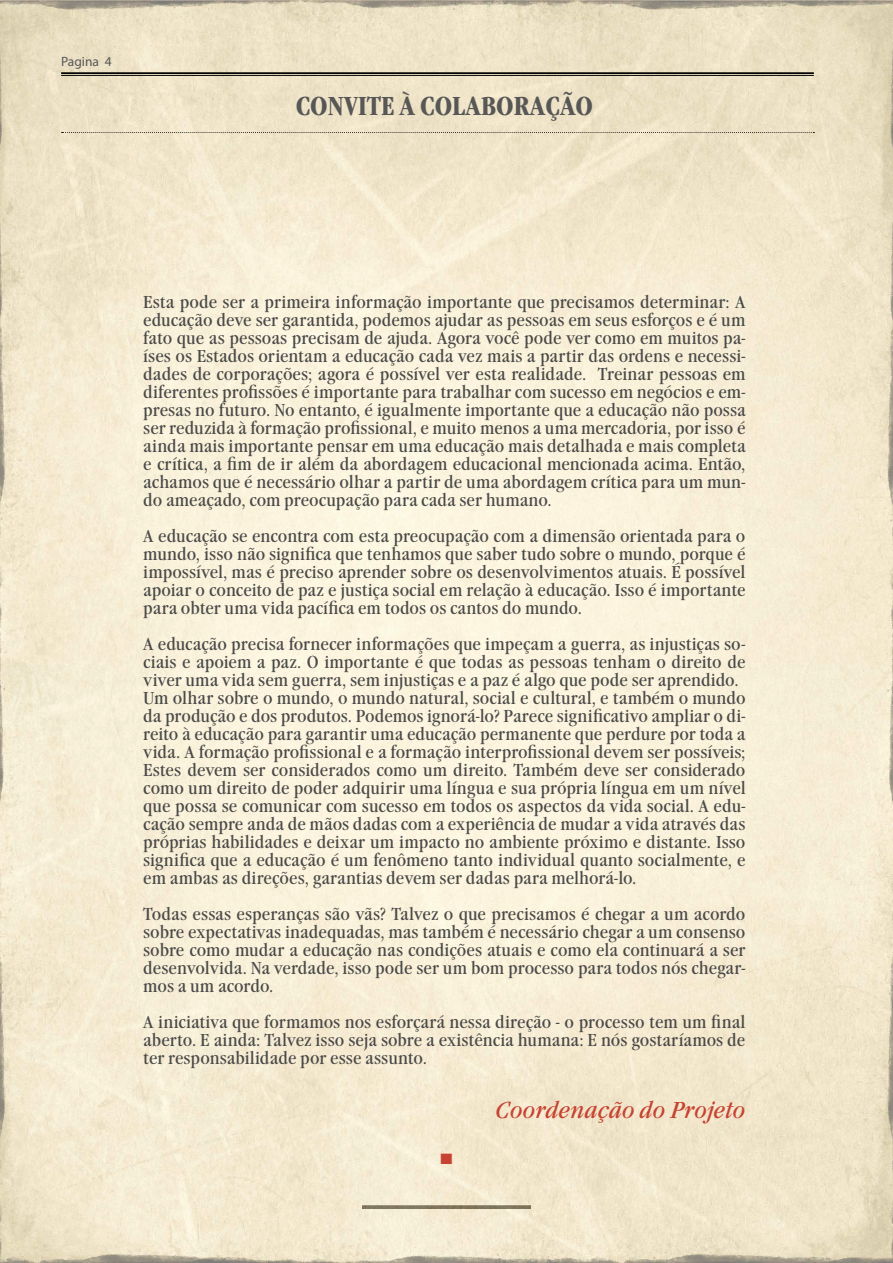
<style>
.page{position:relative;width:893px;height:1263px;background:#fff}
.page>*{position:absolute;margin:0;border:0;box-sizing:border-box;transform-origin:0 0}
.t1{font:700 condensed 27px "Garamond Itc TOT";color:#575756}
.t2{font:italic condensed 24px "Garamond Itc TOT";color:#c74231;scale:1.1 1}
.t3{font:condensed 18px/18px "Garamond Itc TOT";color:#4a4a49;text-align:justify;scale:1.1 1}
.t4{font:15px "Zapf Dingbats ITC";color:#c74231;scale:1.05 1}
.t5{font:13.5px "Myriad Pro";color:#575756}
</style>
<div class="page">
<img style="left:0;top:0;width:893px;height:1263px">
<hr style="left:61px;top:72px;width:753px;height:2px;background:#000">
<hr style="left:61px;top:75px;width:753px;height:1px;background:#000">
<svg style="left:62px;top:132px;width:752px;height:1px"></svg>
<p class="t5" style="left:61px;top:53px;width:52px">Pagina 4</p>
<h1 class="t1" style="left:296px;top:90px;width:299px">CONVITE À COLABORAÇÃO</h1>
<p class="t3" style="left:143px;top:293px;width:549px">Esta pode ser a primeira informação importante que precisamos determinar: A educação deve ser garantida, podemos ajudar as pessoas em seus esforços e é um fato que as pessoas precisam de ajuda. Agora você pode ver como em muitos pa&shy;íses os Estados orientam a educação cada vez mais a partir das ordens e necessi&shy;dades de corporações; agora é possível ver esta realidade. Treinar pessoas em diferentes profissões é importante para trabalhar com sucesso em negócios e em&shy;presas no futuro. No entanto, é igualmente importante que a educação não possa ser reduzida à formação profissional, e muito menos a uma mercadoria, por isso é ainda mais importante pensar em uma educação mais detalhada e mais completa e crítica, a fim de ir além da abordagem educacional mencionada acima. Então, achamos que é necessário olhar a partir de uma abordagem crítica para um mun&shy;do ameaçado, com preocupação para cada ser humano.</p>
<p class="t3" style="left:143px;top:527px;width:549px">A educação se encontra com esta preocupação com a dimensão orientada para o mundo, isso não significa que tenhamos que saber tudo sobre o mundo, porque é impossível, mas é preciso aprender sobre os desenvolvimentos atuais. É possível apoiar o conceito de paz e justiça social em relação à educação. Isso é importante para obter uma vida pacífica em todos os cantos do mundo.</p>
<p class="t3" style="left:143px;top:635px;width:549px;text-align:left">A educação precisa fornecer informações que impeçam a guerra, as injustiças so&shy;ciais e apoiem a paz. O importante é que todas as pessoas tenham o direito de viver uma vida sem guerra, sem injustiças e a paz é algo que pode ser aprendido.<br>Um olhar sobre o mundo, o mundo natural, social e cultural, e também o mundo da produção e dos produtos. Podemos ignorá-lo? Parece significativo ampliar o di&shy;reito à educação para garantir uma educação permanente que perdure por toda a vida. A formação profissional e a formação interprofissional devem ser possíveis; Estes devem ser considerados como um direito. Também deve ser considerado como um direito de poder adquirir uma língua e sua própria língua em um nível que possa se comunicar com sucesso em todos os aspectos da vida social. A edu&shy;cação sempre anda de mãos dadas com a experiência de mudar a vida através das próprias habilidades e deixar um impacto no ambiente próximo e distante. Isso significa que a educação é um fenômeno tanto individual quanto socialmente, e em ambas as direções, garantias devem ser dadas para melhorá-lo.</p>
<p class="t3" style="left:143px;top:905px;width:549px">Todas essas esperanças são vãs? Talvez o que precisamos é chegar a um acordo sobre expectativas inadequadas, mas também é necessário chegar a um consenso sobre como mudar a educação nas condições atuais e como ela continuará a ser desenvolvida. Na verdade, isso pode ser um bom processo para todos nós chegar&shy;mos a um acordo.</p>
<p class="t3" style="left:143px;top:1013px;width:549px">A iniciativa que formamos nos esforçará nessa direção - o processo tem um final aberto. E ainda: Talvez isso seja sobre a existência humana: E nós gostaríamos de ter responsabilidade por esse assunto.</p>
<h2 class="t2" style="left:496px;top:1096px;width:229px">Coordenação do Projeto</h2>
<p class="t4" style="left:440px;top:1152px;width:13px">■</p>
</div>
